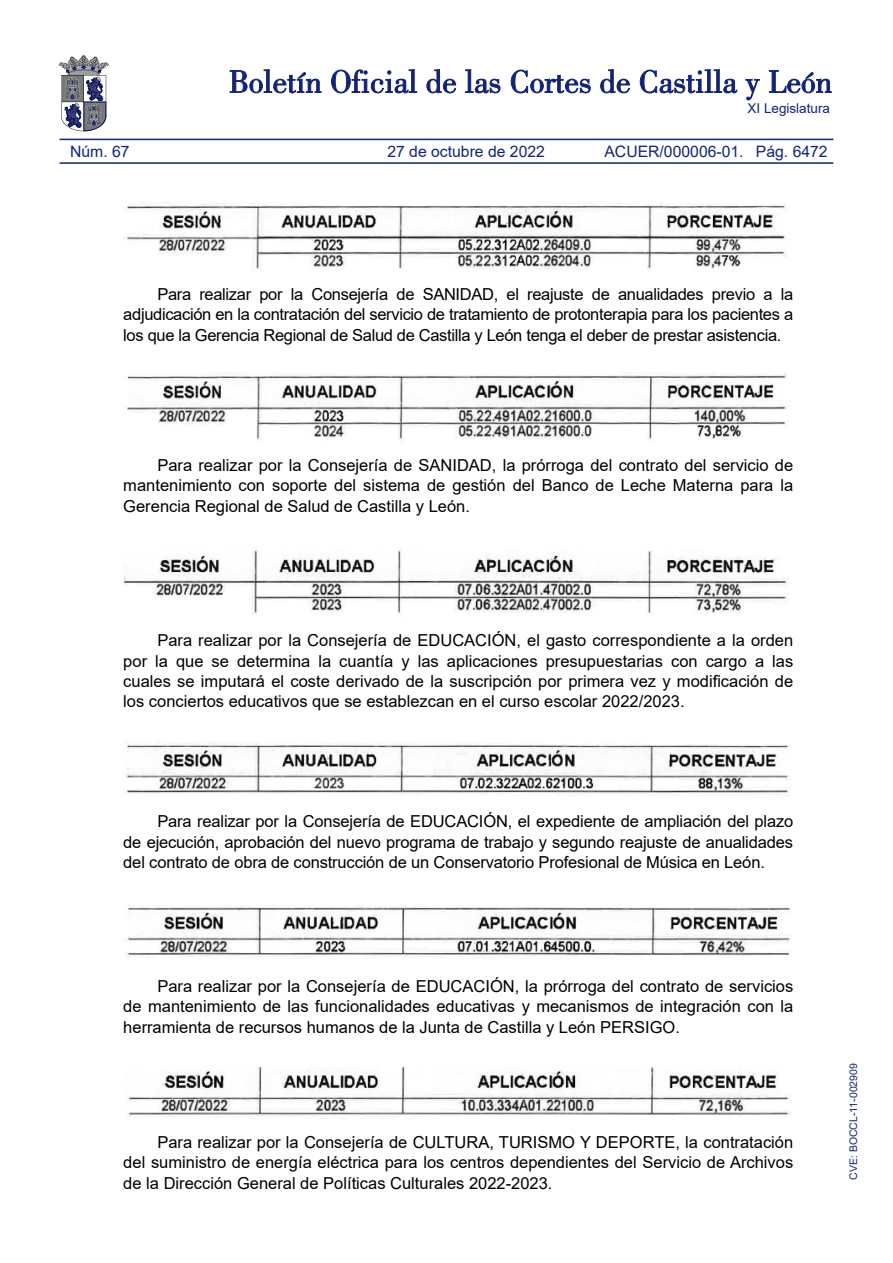
<style>
.page{position:relative;width:893px;height:1263px;background:#fff}
.page>*{position:absolute;margin:0;border:0;box-sizing:border-box;transform-origin:0 0}
.TextoCuerpo{font:16.5px/20.4px "Arial";color:#000;text-align:justify}
.t1{font:15.75px "Arial";color:#132477}
.t2{font:13.5px "Arial";color:#132477}
.t3{font:10.5px "Arial";color:#132477}
</style>
<div class="page">
<svg style="left:230px;top:69px;width:91px;height:24px"></svg>
<svg style="left:331px;top:69px;width:86px;height:24px"></svg>
<svg style="left:426px;top:69px;width:30px;height:24px"></svg>
<svg style="left:465px;top:69px;width:35px;height:24px"></svg>
<svg style="left:511px;top:70px;width:80px;height:23px"></svg>
<svg style="left:600px;top:69px;width:30px;height:24px"></svg>
<svg style="left:640px;top:69px;width:97px;height:24px"></svg>
<svg style="left:745px;top:79px;width:15px;height:21px"></svg>
<svg style="left:769px;top:70px;width:63px;height:23px"></svg>
<svg style="left:59px;top:55px;width:50px;height:76px"></svg>
<hr style="left:60px;top:162px;width:773px;height:2px;background:#132477">
<hr style="left:60px;top:139px;width:773px;height:1px;background:#132477">
<img style="left:126px;top:203px;width:661px;height:68px">
<img style="left:127px;top:373px;width:661px;height:68px">
<img style="left:123px;top:548px;width:665px;height:66px">
<img style="left:126px;top:742px;width:664px;height:53px">
<img style="left:127px;top:906px;width:665px;height:52px">
<img style="left:128px;top:1066px;width:662px;height:51px">
<p class="t2" style="left:747px;top:99px;width:84px">XI Legislatura</p>
<p class="t1" style="left:70px;top:140px;width:61px">Núm. 67</p>
<p class="t1" style="left:387px;top:140px;width:159px">27 de octubre de 2022</p>
<p class="t1" style="left:604px;top:140px;width:225px">ACUER/000006-01. Pág. 6472</p>
<p class="TextoCuerpo" style="left:123px;top:284px;width:671px;text-indent:34px">Para realizar por la Consejería de SANIDAD, el reajuste de anualidades previo a la adjudicación en la contratación del servicio de tratamiento de protonterapia para los pacientes a los que la Gerencia Regional de Salud de Castilla y León tenga el deber de prestar asistencia.</p>
<p class="TextoCuerpo" style="left:123px;top:455px;width:671px;text-indent:34px">Para realizar por la Consejería de SANIDAD, la prórroga del contrato del servicio de mantenimiento con soporte del sistema de gestión del Banco de Leche Materna para la Gerencia Regional de Salud de Castilla y León.</p>
<p class="TextoCuerpo" style="left:123px;top:630px;width:671px;text-indent:34px">Para realizar por la Consejería de EDUCACIÓN, el gasto correspondiente a la orden por la que se determina la cuantía y las aplicaciones presupuestarias con cargo a las cuales se imputará el coste derivado de la suscripción por primera vez y modificación de los conciertos educativos que se establezcan en el curso escolar 2022/2023.</p>
<p class="TextoCuerpo" style="left:123px;top:811px;width:671px;text-indent:34px">Para realizar por la Consejería de EDUCACIÓN, el expediente de ampliación del plazo de ejecución, aprobación del nuevo programa de trabajo y segundo reajuste de anualidades del contrato de obra de construcción de un Conservatorio Profesional de Música en León.</p>
<p class="TextoCuerpo" style="left:123px;top:976px;width:671px;text-indent:34px">Para realizar por la Consejería de EDUCACIÓN, la prórroga del contrato de servicios de mantenimiento de las funcionalidades educativas y mecanismos de integración con la herramienta de recursos humanos de la Junta de Castilla y León PERSIGO.</p>
<p class="TextoCuerpo" style="left:123px;top:1132px;width:671px;text-indent:34px">Para realizar por la Consejería de CULTURA, TURISMO Y DEPORTE, la contratación del suministro de energía eléctrica para los centros dependientes del Servicio de Archivos de la Dirección General de Políticas Culturales 2022-2023.</p>
<p class="t3" style="left:846px;top:1180px;width:118px;rotate:-90deg">CVE: BOCCL-11-002909</p>
</div>
